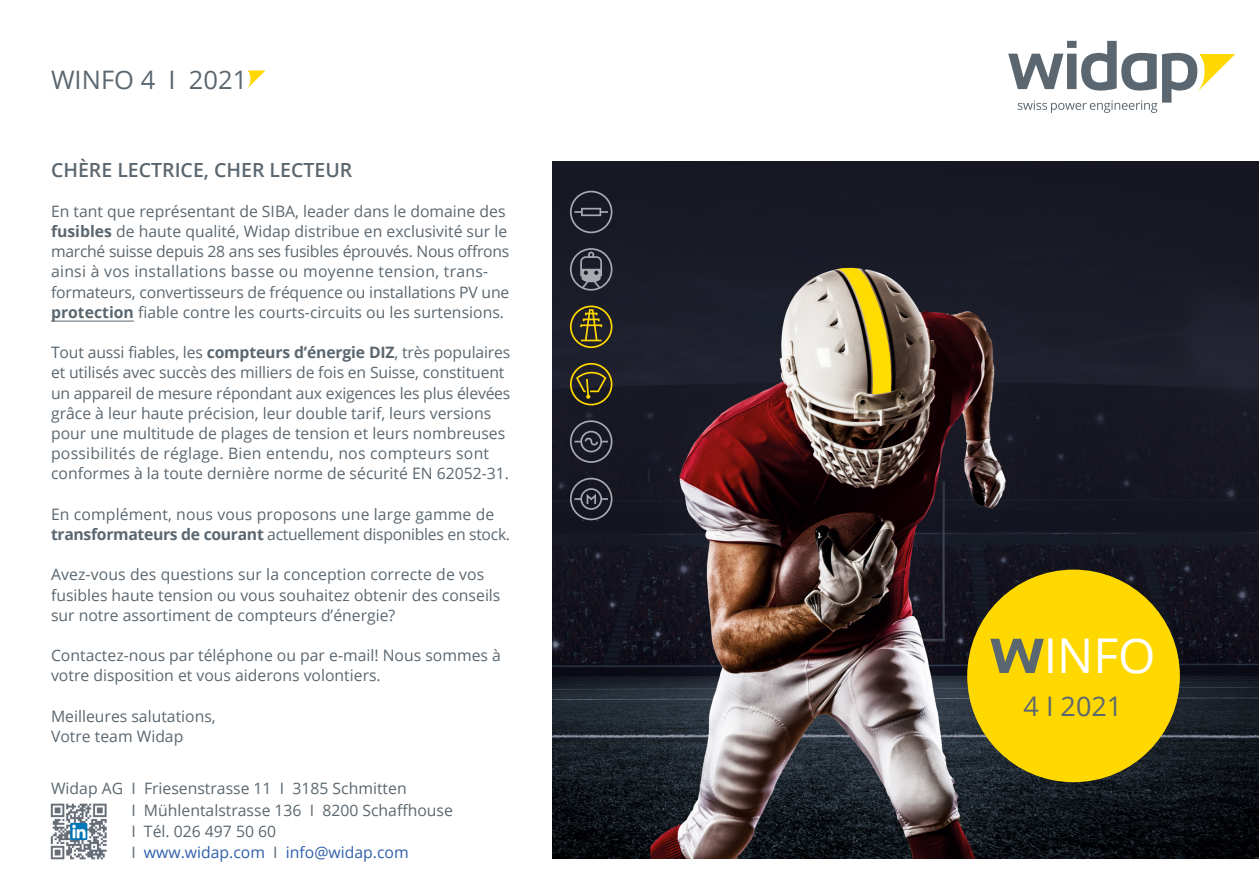
<style>
.page{position:relative;width:1259px;height:893px;background:#fff}
.page>*{position:absolute;margin:0;border:0;box-sizing:border-box;transform-origin:0 0}
.t1{font:48px "Open Sans";color:#fff}
.t2{font:27px "Open Sans";color:#5b6770}
.t3{font:25.5px "Open Sans";color:#5b6770}
.t4{font:600 19.5px "Open Sans";color:#5b6770}
.t5{font:15.75px/20.2px "Open Sans";color:#5b6770}
.s1{font-weight:700}
.s2{color:#305faa}
</style>
<div class="page">
<img style="left:553px;top:162px;width:706px;height:697px">
<svg style="left:1008px;top:41px;width:227px;height:72px"></svg>
<svg style="left:570px;top:191px;width:42px;height:42px;background:#31333e"></svg>
<svg style="left:570px;top:248px;width:42px;height:43px;background:#454751"></svg>
<svg style="left:570px;top:306px;width:42px;height:42px;background:#554c21"></svg>
<svg style="left:570px;top:363px;width:42px;height:42px;background:#4c4420"></svg>
<svg style="left:570px;top:420px;width:42px;height:43px;background:#353641"></svg>
<svg style="left:570px;top:478px;width:42px;height:42px;background:#353640"></svg>
<hr style="left:51px;top:321px;width:83px;height:1px;background:#5b6770">
<svg style="left:247px;top:70px;width:18px;height:19px"></svg>
<div style="left:967px;top:570px;width:212px;height:212px;background:#ffd800;border-radius:50%"></div>
<svg style="left:990px;top:639px;width:53px;height:34px"></svg>
<img style="left:50px;top:803px;width:57px;height:57px">
<h3 class="t3" style="left:51px;top:62px;width:198px">WINFO 4 I 2021</h3>
<p class="t4" style="left:51px;top:156px;width:303px">CHÈRE LECTRICE, CHER LECTEUR</p>
<p class="t5" style="left:51px;top:201px;width:460px">En tant que représentant de SIBA, leader dans le domaine des <span class="s1">fusibles</span> de haute qualité, Widap distribue en exclusivité sur le marché suisse depuis 28 ans ses fusibles éprouvés. Nous offrons ainsi à vos installations basse ou moyenne tension, trans&shy;formateurs, convertisseurs de fréquence ou installations PV une <span class="s1">protection</span> fiable contre les courts-circuits ou les surtensions.</p>
<p class="t5" style="left:51px;top:342px;width:461px">Tout aussi fiables, les <span class="s1">compteurs d’énergie DIZ</span>, très populaires et utilisés avec succès des milliers de fois en Suisse, constituent un appareil de mesure répondant aux exigences les plus élevées grâce à leur haute précision, leur double tarif, leurs versions pour une multitude de plages de tension et leurs nombreuses possibilités de réglage. Bien entendu, nos compteurs sont conformes à la toute dernière norme de sécurité EN 62052-31.</p>
<p class="t5" style="left:51px;top:504px;width:460px">En complément, nous vous proposons une large gamme de <span class="s1">transformateurs de courant</span> actuellement disponibles en stock.</p>
<p class="t5" style="left:51px;top:564px;width:451px">Avez-vous des questions sur la conception correcte de vos fusibles haute tension ou vous souhaitez obtenir des conseils sur notre assortiment de compteurs d’énergie?</p>
<p class="t5" style="left:51px;top:645px;width:451px">Contactez-nous par téléphone ou par e-mail! Nous sommes à votre disposition et vous aiderons volontiers.</p>
<p class="t5" style="left:51px;top:706px;width:166px">Meilleures salutations,<br>Votre team Widap</p>
<p class="t5" style="left:131px;top:777px;width:323px;line-height:21.3px;text-indent:-80px">Widap AG I Friesenstrasse 11 I 3185 Schmitten<br>I Mühlentalstrasse 136 I 8200 Schaffhouse I Tél. 026 497 50 60<br>I <span class="s2">www.widap.com</span> I <span class="s2">info@widap.com</span></p>
<h1 class="t1" style="left:1043px;top:623px;width:113px">INFO</h1>
<h2 class="t2" style="left:1023px;top:687px;width:100px">4 I 2021</h2>
</div>
